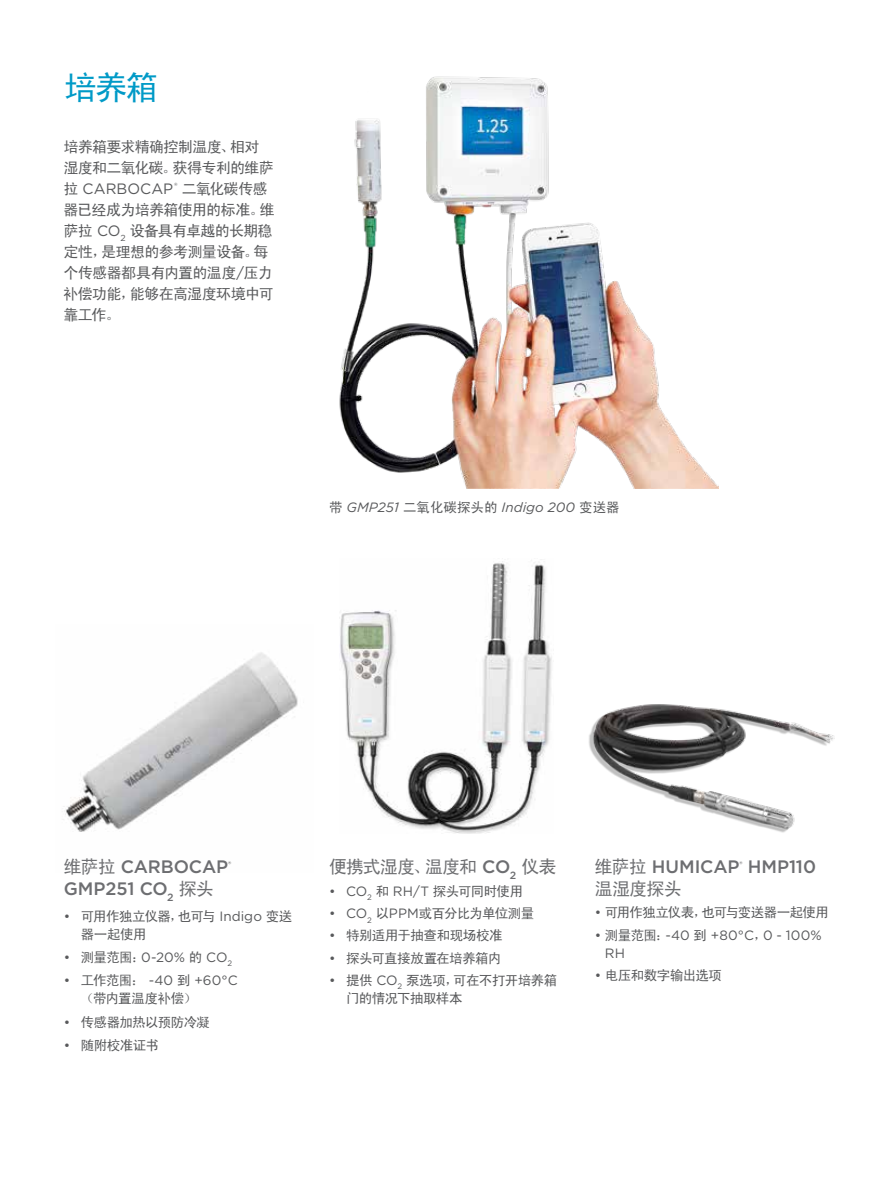
<style>
.page{position:relative;width:893px;height:1191px;background:#fff}
.page>*{position:absolute;margin:0;border:0;box-sizing:border-box;transform-origin:0 0}
.t1{font:33px "Sim Hei";color:#009ac7}
.t2{font:500 18px "Gotham";letter-spacing:-.005em;color:#6d6e71}
.t3{font:18px "Sim Hei";letter-spacing:-.045em;color:#6d6e71}
.t4{font:15px/21px "Sim Hei";letter-spacing:-.045em;color:#58595b}
.t5{font:15px "Gotham";color:#58595b}
.t6{font:13.5px/18px "Sim Hei";letter-spacing:-.04em;color:#58595b}
.t7{font:13.5px/18px "Gotham";letter-spacing:.01em;color:#58595b}
.t8{font:italic 13.5px "Gotham";color:#58595b}
.t9{font:7.8px "Gotham";color:#58595b}
.s1{font-family:"Sim Hei"}
.s2{font-family:"Gotham"}
.s3{font-family:"Sim Hei";font-style:normal}
.s4{font-family:"Sim Hei";font-weight:400}
.s5{font-family:"Gotham";font-weight:500}
</style>
<div class="page">
<img style="left:63px;top:652px;width:235px;height:180px">
<img style="left:339px;top:559px;width:213px;height:274px">
<img style="left:589px;top:704px;width:246px;height:129px">
<img style="left:339px;top:76px;width:380px;height:412px">
<h1 class="t1" style="left:64px;top:71px;width:96px">培养箱</h1>
<p class="t4" style="left:63px;top:136px;width:212px">培养箱要求精确控制温度、相对湿度和二氧化碳。获得专利的维萨</p>
<p class="t5" style="left:63px;top:179px;width:205px"><span class="s1">拉</span> CARBOCAP<sup>®</sup> <span class="s1">二氧化碳传感</span></p>
<p class="t4" style="left:63px;top:199px;width:213px">器已经成为培养箱使用的标准。维萨拉 <span class="s2">CO</span><sub>2</sub> 设备具有卓越的长期稳定性，是理想的参考测量设备。每个传感器都具有内置的温度<span class="s2">/</span>压力补偿功能，能够在高湿度环境中可靠工作。</p>
<p class="t8" style="left:329px;top:498px;width:292px"><span class="s3">带</span> GMP251 <span class="s3">二氧化碳探头的</span> Indigo 200 <span class="s3">变送器</span></p>
<h2 class="t2" style="left:64px;top:855px;width:166px"><span class="s4">维萨拉</span> CARBOCAP</h2>
<p class="t9" style="left:228px;top:859px;width:5px">®</p>
<h2 class="t2" style="left:64px;top:877px;width:152px">GMP251 CO<sub>2</sub> <span class="s4">探头</span></h2>
<p class="t6" style="left:81px;top:906px;width:213px;text-indent:-17px"><span class="s2">•</span> 可用作独立仪器，也可与 <span class="s2">Indigo</span> 变送器一起使用</p>
<p class="t7" style="left:64px;top:947px;width:170px">• <span class="s1">测量范围：</span>0-20% <span class="s1">的</span> CO<sub>2</sub></p>
<p class="t7" style="left:64px;top:971px;width:176px">• <span class="s1">工作范围：</span> -40 <span class="s1">到</span> +60°C</p>
<p class="t6" style="left:81px;top:989px;width:117px">（带内置温度补偿）</p>
<p class="t6" style="left:64px;top:1012px;width:147px"><span class="s2">•</span> 传感器加热以预防冷凝</p>
<p class="t6" style="left:64px;top:1036px;width:97px"><span class="s2">•</span> 随附校准证书</p>
<h2 class="t3" style="left:329px;top:858px;width:229px">便携式湿度、温度和 <span class="s5">CO</span><sub>2</sub> 仪表</h2>
<p class="t6" style="left:329px;top:882px;width:196px"><span class="s2">• CO</span><sub>2</sub> 和 <span class="s2">RH/T</span> 探头可同时使用</p>
<p class="t6" style="left:329px;top:904px;width:207px"><span class="s2">• CO</span><sub>2</sub> 以<span class="s2">PPM</span>或百分比为单位测量</p>
<p class="t6" style="left:329px;top:926px;width:175px"><span class="s2">•</span> 特别适用于抽查和现场校准</p>
<p class="t6" style="left:329px;top:948px;width:174px"><span class="s2">•</span> 探头可直接放置在培养箱内</p>
<p class="t6" style="left:346px;top:971px;width:213px;text-indent:-17px"><span class="s2">•</span> 提供 <span class="s2">CO</span><sub>2</sub> 泵选项，可在不打开培养箱门的情况下抽取样本</p>
<h2 class="t2" style="left:595px;top:855px;width:146px"><span class="s4">维萨拉</span> HUMICAP</h2>
<p class="t9" style="left:739px;top:859px;width:5px">®</p>
<h2 class="t2" style="left:748px;top:855px;width:70px">HMP110</h2>
<h2 class="t3" style="left:595px;top:879px;width:89px">温湿度探头</h2>
<p class="t6" style="left:595px;top:903px;width:236px"><span class="s2">•</span> 可用作独立仪表，也可与变送器一起使用</p>
<p class="t7" style="left:605px;top:925px;width:218px;text-indent:-10px">• <span class="s1">测量范围：</span>-40 <span class="s1">到</span> +80°C<span class="s1">，</span>0 - 100%<br>RH</p>
<p class="t6" style="left:595px;top:966px;width:129px"><span class="s2">•</span> 电压和数字输出选项</p>
</div>
